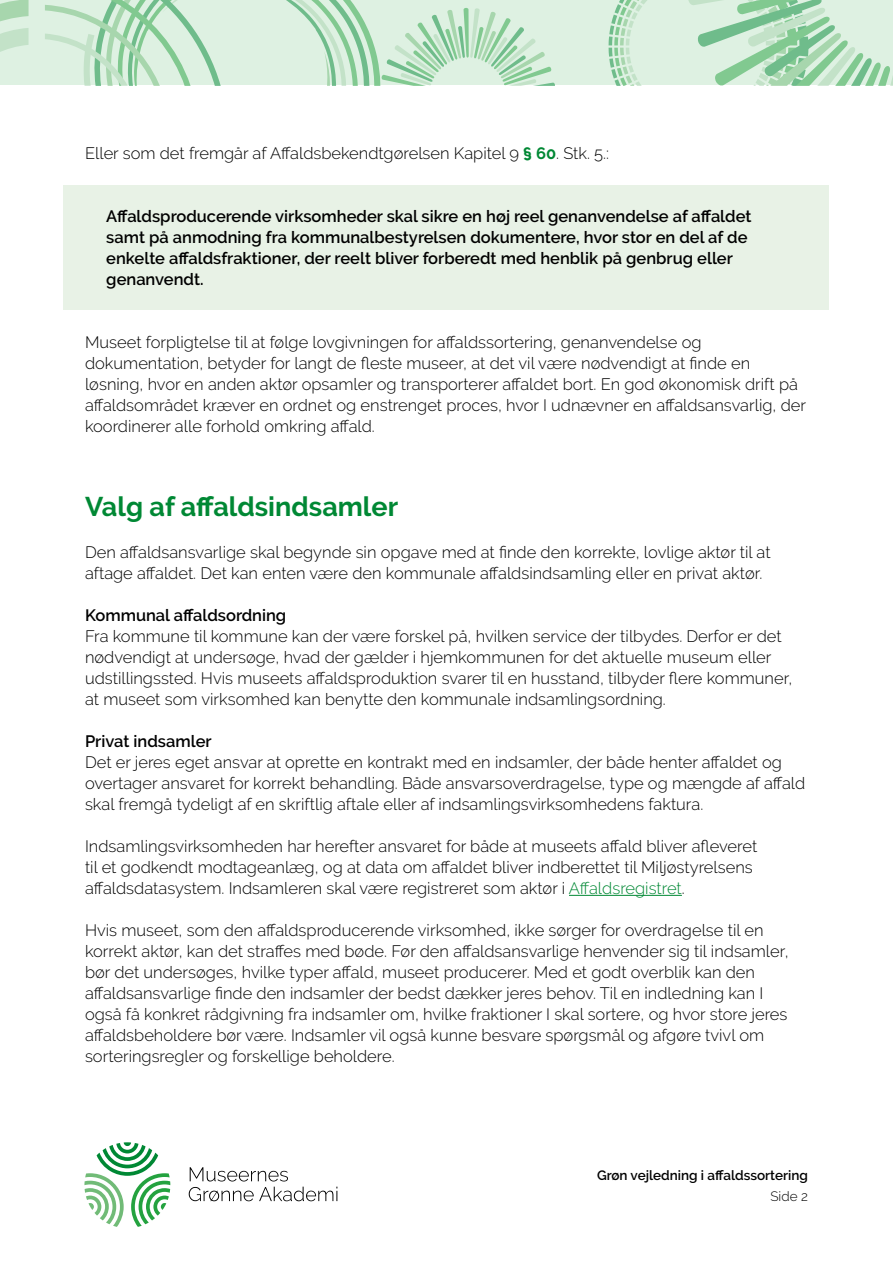
<style>
.page{position:relative;width:893px;height:1263px;background:#fff}
.page>*{position:absolute;margin:0;border:0;box-sizing:border-box;transform-origin:0 0}
.t1{font:700 27px "Raleway";color:#008834}
.t2{font:300 16.5px/21px "Raleway";color:#000}
.t3{font:600 16.5px/21px "Raleway";color:#000}
.t4{font:600 13.5px "Raleway";color:#000}
.t5{font:300 13.5px "Raleway";color:#000}
.s1{font-weight:700;color:#008834}
.s2{color:#008834}
</style>
<div class="page">
<svg style="left:84px;top:1142px;width:86px;height:85px"></svg>
<svg style="left:189px;top:1167px;width:148px;height:34px"></svg>
<div style="left:0;top:0;width:893px;height:85px;background:#def1e2"></div>
<svg style="left:609px;top:0;width:38px;height:85px"></svg>
<svg style="left:688px;top:0;width:205px;height:86px"></svg>
<svg style="left:0;top:0;width:29px;height:52px"></svg>
<svg style="left:45px;top:0;width:510px;height:85px"></svg>
<div style="left:64px;top:185px;width:765px;height:125px;background:#e8f2e6"></div>
<hr style="left:569px;top:895px;width:113px;height:1px;background:#008834">
<p class="t2" style="left:85px;top:143px;width:525px">Eller som det fremgår af Affaldsbekendtgørelsen Kapitel 9 <span class="s1">§ 60</span>. Stk. 5.:</p>
<p class="t3" style="left:106px;top:206px;width:647px">Affaldsproducerende virksomheder skal sikre en høj reel genanvendelse af affaldet samt på anmodning fra kommunalbestyrelsen dokumentere, hvor stor en del af de enkelte affaldsfraktioner, der reelt bliver forberedt med henblik på genbrug eller genanvendt.</p>
<p class="t2" style="left:85px;top:332px;width:722px">Museet forpligtelse til at følge lovgivningen for affaldssortering, genanvendelse og dokumentation, betyder for langt de fleste museer, at det vil være nødvendigt at finde en løsning, hvor en anden aktør opsamler og transporterer affaldet bort. En god økonomisk drift på affaldsområdet kræver en ordnet og enstrenget proces, hvor I udnævner en affaldsansvarlig, der koordinerer alle forhold omkring affald.</p>
<h1 class="t1" style="left:85px;top:491px;width:315px">Valg af affaldsindsamler</h1>
<p class="t2" style="left:85px;top:542px;width:687px">Den affaldsansvarlige skal begynde sin opgave med at finde den korrekte, lovlige aktør til at aftage affaldet. Det kan enten være den kommunale affaldsindsamling eller en privat aktør.</p>
<p class="t3" style="left:85px;top:605px;width:203px">Kommunal affaldsordning</p>
<p class="t2" style="left:85px;top:626px;width:709px">Fra kommune til kommune kan der være forskel på, hvilken service der tilbydes. Derfor er det nødvendigt at undersøge, hvad der gælder i hjemkommunen for det aktuelle museum eller udstillingssted. Hvis museets affaldsproduktion svarer til en husstand, tilbyder flere kommuner, at museet som virksomhed kan benytte den kommunale indsamlingsordning.</p>
<p class="t3" style="left:85px;top:731px;width:128px">Privat indsamler</p>
<p class="t2" style="left:85px;top:752px;width:722px">Det er jeres eget ansvar at oprette en kontrakt med en indsamler, der både henter affaldet og overtager ansvaret for korrekt behandling. Både ansvarsoverdragelse, type og mængde af affald skal fremgå tydeligt af en skriftlig aftale eller af indsamlingsvirksomhedens faktura.</p>
<p class="t2" style="left:85px;top:836px;width:674px">Indsamlingsvirksomheden har herefter ansvaret for både at museets affald bliver afleveret til et godkendt modtageanlæg, og at data om affaldet bliver indberettet til Miljøstyrelsens affaldsdatasystem. Indsamleren skal være registreret som aktør i <span class="s2">Affaldsregistret</span>.</p>
<p class="t2" style="left:85px;top:920px;width:705px">Hvis museet, som den affaldsproducerende virksomhed, ikke sørger for overdragelse til en korrekt aktør, kan det straffes med bøde. Før den affaldsansvarlige henvender sig til indsamler, bør det undersøges, hvilke typer affald, museet producerer. Med et godt overblik kan den affaldsansvarlige finde den indsamler der bedst dækker jeres behov. Til en indledning kan I også få konkret rådgivning fra indsamler om, hvilke fraktioner I skal sortere, og hvor store jeres affaldsbeholdere bør være. Indsamler vil også kunne besvare spørgsmål og afgøre tvivl om sorteringsregler og forskellige beholdere.</p>
<p class="t4" style="left:597px;top:1167px;width:212px">Grøn vejledning i affaldssortering</p>
<p class="t5" style="left:770px;top:1188px;width:39px">Side 2</p>
</div>
